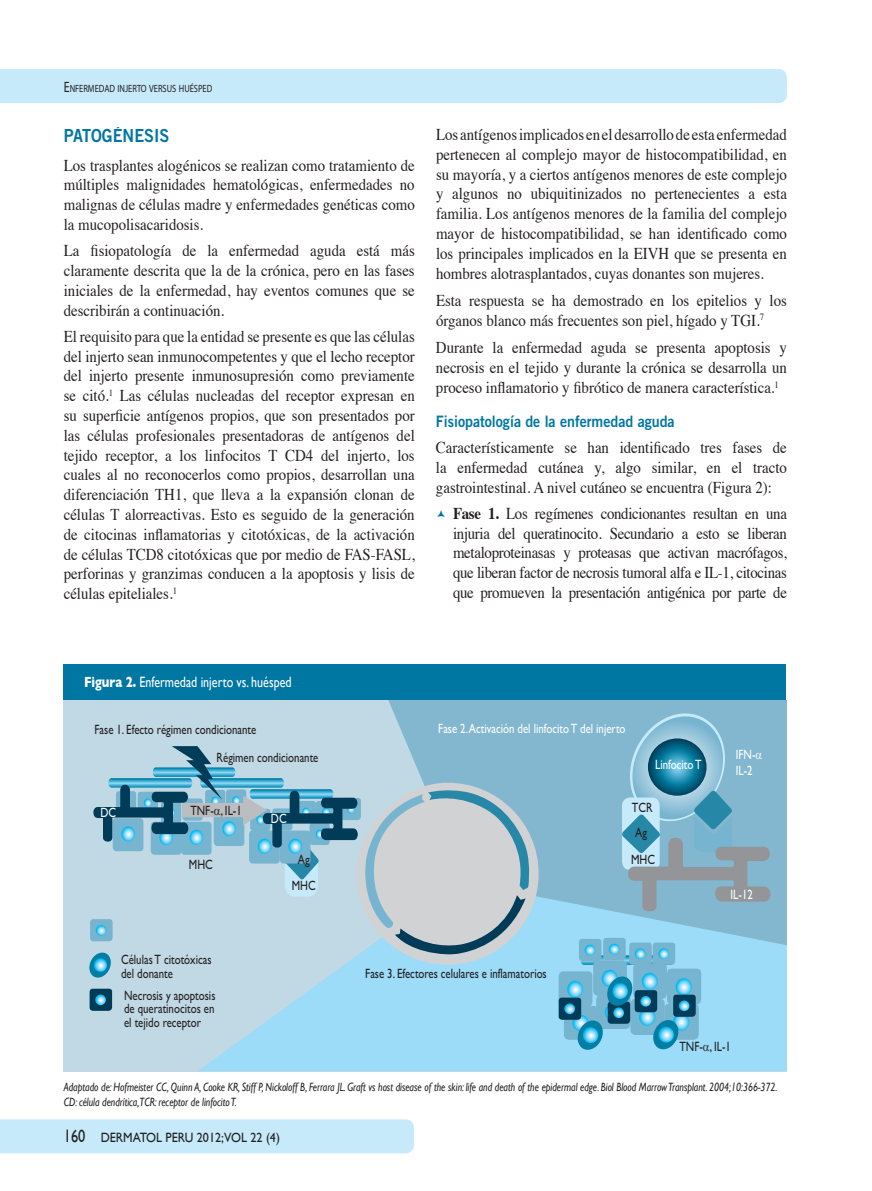
<style>
.page{position:relative;width:872px;height:1191px;background:#fff}
.page>*{position:absolute;margin:0;border:0;box-sizing:border-box;transform-origin:0 0}
.t1{font:18px "Trade Gothic Bold Two";color:#0076a3;scale:.9 1}
.t2{font:16.5px/19.8px "Times";color:#231f20;text-align:justify;scale:.9 1}
.t3{font:15.75px "Trade Gothic Bold Two";color:#0076a3;scale:.9 1}
.t4{font:15px "Gill Sans";color:#fff;scale:.8 1}
.t5{font:13.5px/13.5px "Gill Sans";color:#231f20;scale:.8 1}
.t6{font:13.5px/16.2px "Gill Sans";color:#fff;scale:.8 1}
.t7{font:13.5px "Gill Sans";color:#231f20;scale:.9 1}
.t8{font:italic 12px/14.4px "Gill Sans";color:#231f20;scale:.8 1}
.aaaa{font:10.5px "Myriad Pro";color:#231f20;scale:.8 1}
.s1{font-size:15px}
.s2{font-weight:700}
.s3{font-size:18px}
</style>
<div class="page">
<div style="left:0;top:69px;width:787px;height:34px;background:#c6eafa"></div>
<div style="left:0;top:1119px;width:414px;height:34px;background:#c6eafa"></div>
<div style="left:64px;top:664px;width:722px;height:36px;background:#0076a3"></div>
<div style="left:64px;top:700px;width:723px;height:371px;background:#c1d9e5"></div>
<div style="left:388px;top:700px;width:399px;height:195px;background:#82b7cf"></div>
<svg style="left:198px;top:895px;width:589px;height:176px;background:#9ed9f3"></svg>
<svg style="left:89px;top:988px;width:23px;height:23px"></svg>
<svg style="left:89px;top:746px;width:441px;height:233px"></svg>
<svg style="left:620px;top:706px;width:150px;height:205px;background:#7dafc5"></svg>
<svg style="left:558px;top:937px;width:151px;height:114px;background:#6cb6d3"></svg>
<p class="aaaa" style="left:64px;top:82px;width:187px"><span class="s1">E</span>NFERMEDAD INJERTO VERSUS HUÉSPED</p>
<p class="t1" style="left:64px;top:125px;width:119px">PATOGÉNESIS</p>
<p class="t2" style="left:64px;top:154px;width:391px">Los trasplantes alogénicos se realizan como tratamiento de múltiples malignidades hematológicas, enfermedades no malignas de células madre y enfermedades genéticas como la mucopolisacaridosis.</p>
<p class="t2" style="left:64px;top:239px;width:391px">La fisiopatología de la enfermedad aguda está más claramente descrita que la de la crónica, pero en las fases iniciales de la enfermedad, hay eventos comunes que se describirán a continuación.</p>
<p class="t2" style="left:64px;top:325px;width:391px">El requisito para que la entidad se presente es que las células del injerto sean inmunocompetentes y que el lecho receptor del injerto presente inmunosupresión como previamente se citó.<sup>1</sup> Las células nucleadas del receptor expresan en su superficie antígenos propios, que son presentados por las células profesionales presentadoras de antígenos del tejido receptor, a los linfocitos T CD4 del injerto, los cuales al no reconocerlos como propios, desarrollan una diferenciación TH1, que lleva a la expansión clonan de células T alorreactivas. Esto es seguido de la generación de citocinas inflamatorias y citotóxicas, de la activación de células TCD8 citotóxicas que por medio de FAS-FASL, perforinas y granzimas conducen a la apoptosis y lisis de células epiteliales.<sup>1</sup></p>
<p class="t2" style="left:436px;top:123px;width:391px">Los antígenos implicados en el desarrollo de esta enfermedad pertenecen al complejo mayor de histocompatibilidad, en su mayoría, y a ciertos antígenos menores de este complejo y algunos no ubiquitinizados no pertenecientes a esta familia. Los antígenos menores de la familia del complejo mayor de histocompatibilidad, se han identificado como los principales implicados en la EIVH que se presenta en hombres alotrasplantados, cuyas donantes son mujeres.</p>
<p class="t2" style="left:436px;top:289px;width:391px">Esta respuesta se ha demostrado en los epitelios y los órganos blanco más frecuentes son piel, hígado y TGI.<sup>7</sup></p>
<p class="t2" style="left:436px;top:336px;width:391px">Durante la enfermedad aguda se presenta apoptosis y necrosis en el tejido y durante la crónica se desarrolla un proceso inflamatorio y fibrótico de manera característica.<sup>1</sup></p>
<p class="t3" style="left:436px;top:411px;width:267px">Fisiopatología de la enfermedad aguda</p>
<p class="t2" style="left:436px;top:436px;width:391px">Característicamente se han identificado tres fases de la enfermedad cutánea y, algo similar, en el tracto gastrointestinal. A nivel cutáneo se encuentra (Figura 2):</p>
<p class="t2" style="left:453px;top:502px;width:372px"><span class="s2">Fase 1.</span> Los regímenes condicionantes resultan en una injuria del queratinocito. Secundario a esto se liberan metaloproteinasas y proteasas que activan macrófagos, que liberan factor de necrosis tumoral alfa e IL-1, citocinas que promueven la presentación antigénica por parte de</p>
<p class="t4" style="left:84px;top:672px;width:261px"><span class="s2">Figura 2.</span> Enfermedad injerto vs. huésped</p>
<p class="t5" style="left:217px;top:715px;width:129px;line-height:28px;text-indent:-122px">Fase 1. Efecto régimen condicionante<br>Régimen condicionante</p>
<p class="t6" style="left:100px;top:804px;width:21px">DC</p>
<p class="t5" style="left:190px;top:803px;width:66px">TNF- , IL-1</p>
<p class="t5" style="left:189px;top:858px;width:31px">MHC</p>
<p class="t6" style="left:271px;top:810px;width:21px">DC</p>
<p class="t5" style="left:298px;top:852px;width:16px">Ag</p>
<p class="t5" style="left:292px;top:879px;width:31px">MHC</p>
<p class="t6" style="left:438px;top:720px;width:236px">Fase 2. Activación del linfocito T del injerto</p>
<p class="t6" style="left:655px;top:756px;width:60px">Linfocito T</p>
<p class="t6" style="left:736px;top:746px;width:26px">IFN-<br>IL-2</p>
<p class="t5" style="left:632px;top:794px;width:27px;line-height:25.2px">TCR<br>Ag</p>
<p class="t5" style="left:631px;top:852px;width:31px">MHC</p>
<p class="t6" style="left:730px;top:886px;width:29px">IL-12</p>
<p class="t5" style="left:121px;top:952px;width:114px">Células T citotóxicas del donante</p>
<p class="t5" style="left:124px;top:988px;width:116px;text-align:justify">Necrosis y apoptosis de queratinocitos en el tejido receptor</p>
<p class="t5" style="left:365px;top:966px;width:228px">Fase 3. Efectores celulares e inflamatorios</p>
<p class="t5" style="left:679px;top:1039px;width:66px">TNF- , IL-1</p>
<p class="t8" style="left:64px;top:1080px;width:893px">Adaptado de: Hofmeister CC, Quinn A, Cooke KR, Stiff P, Nickoloff B, Ferrara JL. Graft vs host disease of the skin: life and death of the epidermal edge. Biol Blood Marrow Transplant. 2004;10:366-372.<br>CD: célula dendrítica,TCR: receptor de linfocito T.</p>
<p class="t7" style="left:64px;top:1129px;width:242px"><span class="s3">160</span> DERMATOL PERU 2012;VOL 22 (4)</p>
</div>
